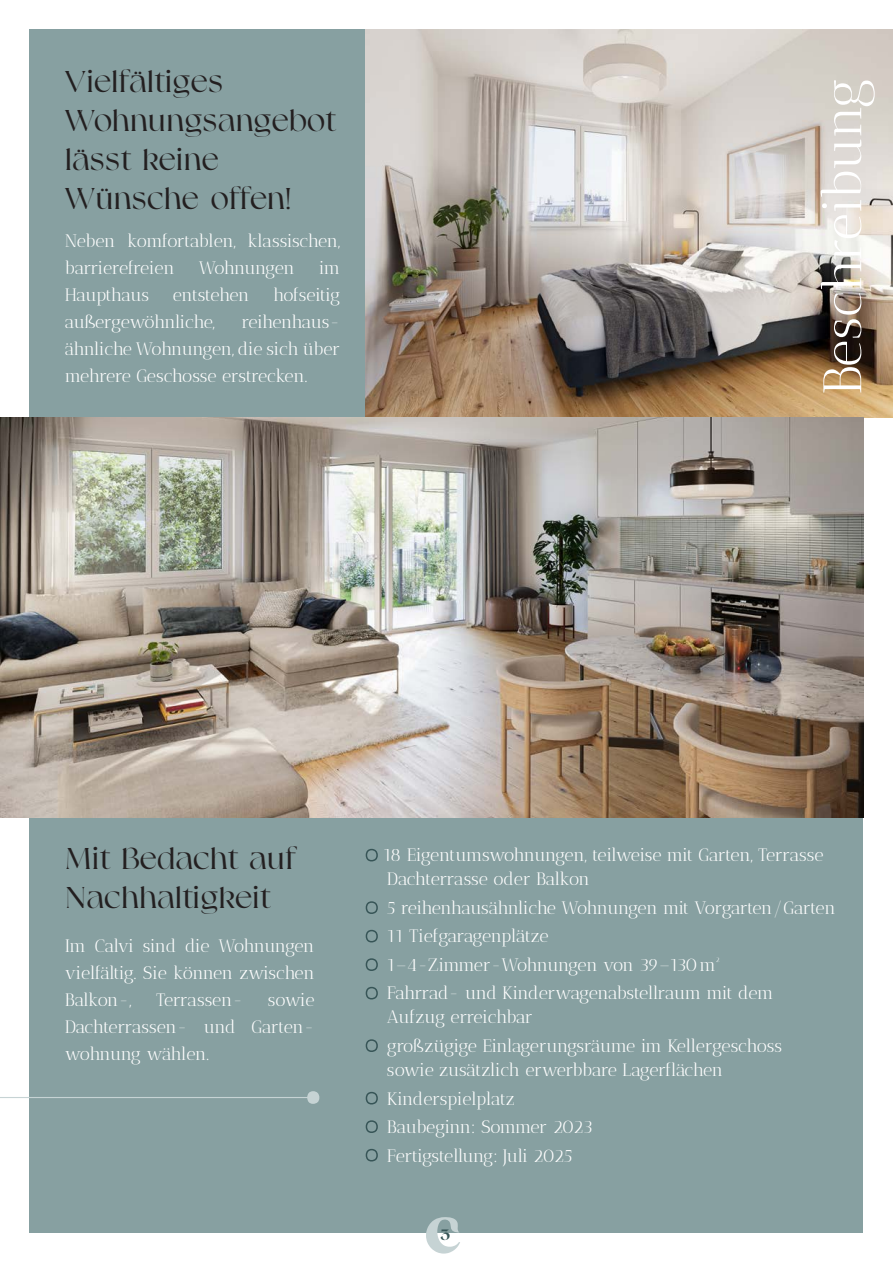
<style>
.page{position:relative;width:893px;height:1263px;background:#fff}
.page>*{position:absolute;margin:0;border:0;box-sizing:border-box;transform-origin:0 0}
.t1{font:54px "Antic Didone";letter-spacing:-.04em;color:#fff}
.t2{font:30px/39px "Rische";color:#231f20}
.t3{font:18px/27px "Antic Didone";letter-spacing:-.04em;color:#fff}
.t4{font:18px "Antic Didone";letter-spacing:-.02em;color:#fff}
.t5{font:600 15px "Rische";color:#375557}
</style>
<div class="page">
<div style="left:30px;top:30px;width:833px;height:1203px;background:#87a0a1"></div>
<svg style="left:426px;top:1217px;width:34px;height:36px"></svg>
<svg style="left:365px;top:848px;width:13px;height:14px"></svg>
<svg style="left:365px;top:901px;width:13px;height:13px"></svg>
<svg style="left:365px;top:929px;width:13px;height:14px"></svg>
<svg style="left:365px;top:958px;width:13px;height:13px"></svg>
<svg style="left:365px;top:986px;width:13px;height:14px"></svg>
<svg style="left:365px;top:1039px;width:13px;height:13px"></svg>
<svg style="left:365px;top:1091px;width:13px;height:14px"></svg>
<svg style="left:365px;top:1120px;width:13px;height:13px"></svg>
<svg style="left:365px;top:1148px;width:13px;height:14px"></svg>
<img style="left:366px;top:30px;width:527px;height:388px">
<img style="left:0;top:418px;width:863px;height:399px">
<hr style="left:0;top:1097px;width:311px;height:1px;background:#c6d3d4">
<svg style="left:307px;top:1091px;width:12px;height:13px"></svg>
<h2 class="t2" style="left:65px;top:64px;width:272px">Vielfältiges<br>Wohnungsangebot lässt keine<br>Wünsche offen!</h2>
<p class="t3" style="left:65px;top:227px;width:277px">Neben komfortablen, klassischen, barrierefreien</p>
<p class="t3" style="left:199px;top:254px;width:98px">Wohnungen</p>
<p class="t3" style="left:319px;top:254px;width:23px">im</p>
<p class="t3" style="left:65px;top:281px;width:86px">Haupthaus</p>
<p class="t4" style="left:173px;top:284px;width:78px">entstehen</p>
<p class="t3" style="left:273px;top:281px;width:69px">hofseitig</p>
<p class="t3" style="left:65px;top:308px;width:151px">außergewöhnliche,</p>
<p class="t3" style="left:65px;top:308px;width:277px;text-align:justify;text-indent:177px">reihenhaus&shy;ähnliche Wohnungen, die sich über mehrere Geschosse erstrecken.</p>
<h1 class="t1" style="left:810px;top:395px;width:319px;rotate:-90deg">Beschreibung</h1>
<h2 class="t2" style="left:65px;top:840px;width:232px">Mit Bedacht auf<br>Nachhaltigkeit</h2>
<p class="t3" style="left:65px;top:932px;width:251px;text-align:justify">Im Calvi sind die Wohnungen vielfältig. Sie können zwischen Balkon-,</p>
<p class="t3" style="left:65px;top:986px;width:251px;text-align:justify;text-indent:203px">sowie Dachterrassen- und Garten&shy;wohnung wählen.</p>
<p class="t4" style="left:156px;top:989px;width:89px">Terrassen-</p>
<p class="t3" style="left:383px;top:843px;width:442px;line-height:24px">18 Eigentumswohnungen, teilweise mit Garten, Terrasse<br>Dachterrasse oder Balkon</p>
<p class="t3" style="left:387px;top:893px;width:450px;line-height:28.5px">5 reihenhausähnliche Wohnungen mit Vorgarten/Garten 11 Tiefgaragenplätze<br>1–4-Zimmer-Wohnungen von 39–130 m²<br>Fahrrad- und Kinderwagenabstellraum mit dem</p>
<p class="t3" style="left:387px;top:1003px;width:397px;line-height:28.5px">Aufzug erreichbar<br>großzügige Einlagerungsräume im Kellergeschoss</p>
<p class="t3" style="left:387px;top:1055px;width:338px;line-height:28.5px">sowie zusätzlich erwerbbare Lagerflächen<br>Kinderspielplatz<br>Baubeginn: Sommer 2023<br>Fertigstellung: Juli 2025</p>
<p class="t5" style="left:441px;top:1226px;width:11px">3</p>
</div>
